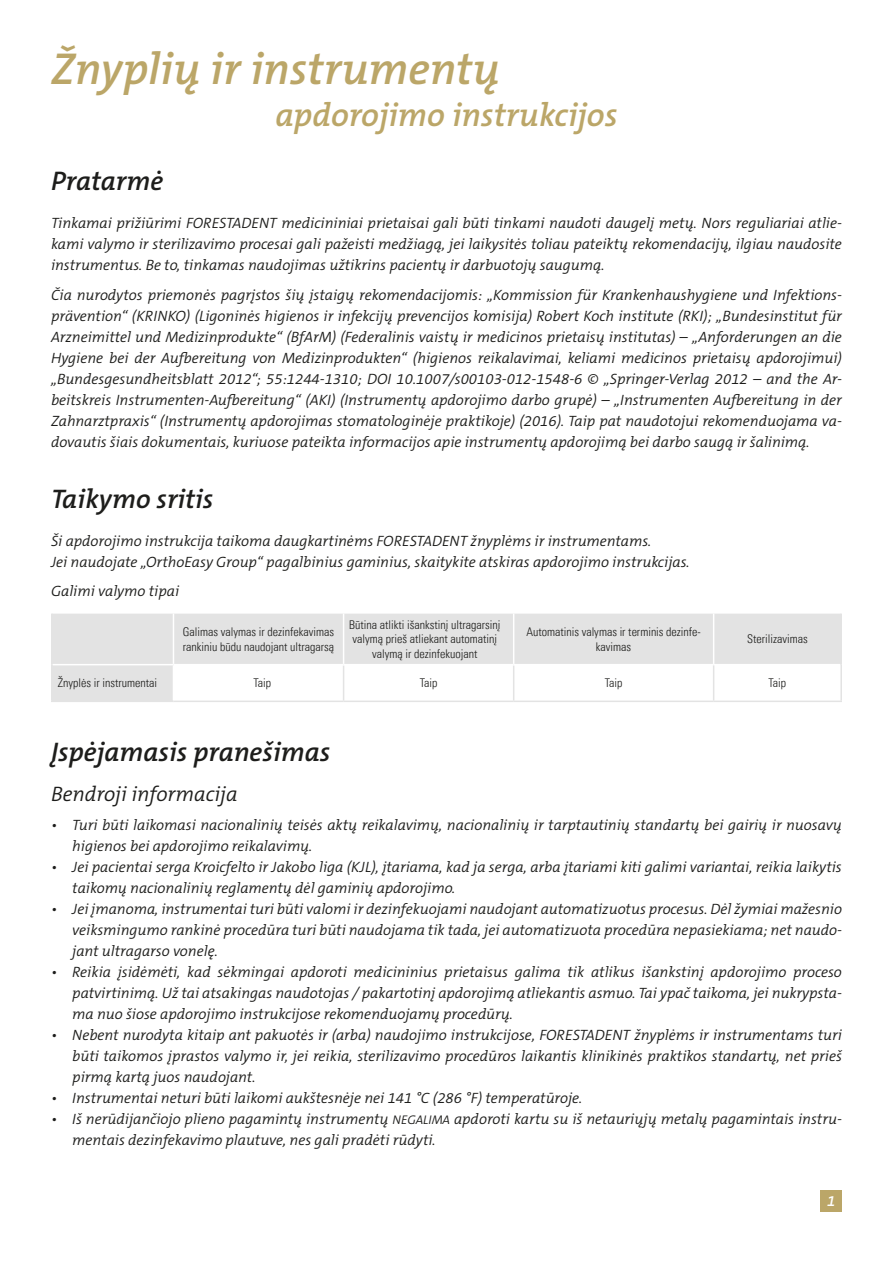
<style>
.page{position:relative;width:893px;height:1263px;background:#fff}
.page>*{position:absolute;margin:0;border:0;box-sizing:border-box;transform-origin:0 0}
.t1{font:italic 600 45px "The Mix C5";color:#bba668}
.t2{font:italic 600 33px "The Mix C5";color:#bba668}
.t3{font:italic 600 27px "The Mix C5";color:#1d1d1b}
.t4{font:italic 300 21px "The Mix C5";color:#1d1d1b}
.t5{font:italic 300 15px/21px "The Mix C5";color:#1d1d1b;text-align:justify}
.t6{font:italic 600 15px "The Mix C5";color:#fff}
.t7{font:300 condensed 12px/14.4px "Univers LT Pro";color:#1d1d1b;text-align:center}
.s1{font-size:12.6px}
</style>
<div class="page">
<div style="left:821px;top:1191px;width:21px;height:21px;background:#bba668"></div>
<svg style="left:53px;top:614px;width:787px;height:87px;fill:#e3e3e3"></svg>
<hr style="left:51px;top:614px;width:2px;height:51px;background:#e3e3e3">
<hr style="left:514px;top:701px;width:200px;height:1px;background:#e3e3e3">
<hr style="left:714px;top:664px;width:126px;height:1px;background:#fff">
<hr style="left:173px;top:614px;width:1px;height:50px;background:#fff">
<hr style="left:343px;top:614px;width:1px;height:50px;background:#fff">
<hr style="left:513px;top:614px;width:1px;height:50px;background:#fff">
<hr style="left:713px;top:614px;width:1px;height:50px;background:#fff">
<hr style="left:343px;top:665px;width:1px;height:36px;background:#e3e3e3">
<hr style="left:513px;top:665px;width:1px;height:36px;background:#e3e3e3">
<hr style="left:173px;top:701px;width:171px;height:1px;background:#e3e3e3">
<hr style="left:344px;top:701px;width:170px;height:1px;background:#e3e3e3">
<hr style="left:173px;top:664px;width:171px;height:1px;background:#fff">
<hr style="left:344px;top:664px;width:170px;height:1px;background:#fff">
<hr style="left:514px;top:664px;width:200px;height:1px;background:#fff">
<hr style="left:53px;top:664px;width:120px;height:1px;background:#fff">
<hr style="left:173px;top:665px;width:1px;height:36px;background:#fff">
<hr style="left:51px;top:665px;width:2px;height:36px;background:#e3e3e3">
<hr style="left:713px;top:665px;width:1px;height:36px;background:#e3e3e3">
<hr style="left:714px;top:701px;width:128px;height:1px;background:#e3e3e3">
<hr style="left:51px;top:701px;width:122px;height:1px;background:#e3e3e3">
<hr style="left:840px;top:614px;width:2px;height:51px;background:#e3e3e3">
<hr style="left:840px;top:665px;width:2px;height:36px;background:#e3e3e3">
<h1 class="t1" style="left:51px;top:40px;width:450px">Žnyplių ir instrumentų</h1>
<h2 class="t2" style="left:275px;top:94px;width:344px">apdorojimo instrukcijos</h2>
<h3 class="t3" style="left:51px;top:164px;width:114px">Pratarmė</h3>
<p class="t5" style="left:51px;top:213px;width:792px">Tinkamai prižiūrimi FORESTADENT medicininiai prietaisai gali būti tinkami naudoti daugelį metų. Nors reguliariai atlie&shy;kami valymo ir sterilizavimo procesai gali pažeisti medžiagą, jei laikysitės toliau pateiktų rekomendacijų, ilgiau naudosite instrumentus. Be to, tinkamas naudojimas užtikrins pacientų ir darbuotojų saugumą.</p>
<p class="t5" style="left:51px;top:284px;width:792px">Čia nurodytos priemonės pagrįstos šių įstaigų rekomendacijomis: „Kommission für Krankenhaushygiene und Infektions&shy;prävention“ (KRINKO) (Ligoninės higienos ir infekcijų prevencijos komisija) Robert Koch institute (RKI); „Bundesinstitut für Arzneimittel und Medizinprodukte“ (BfArM) (Federalinis vaistų ir medicinos prietaisų institutas) – „Anforderungen an die Hygiene bei der Aufbereitung von Medizinprodukten“ (higienos reikalavimai, keliami medicinos prietaisų apdorojimui) „Bundesgesundheitsblatt 2012“; 55:1244-1310; DOI 10.1007/s00103-012-1548-6 © „Springer-Verlag 2012 – and the Ar&shy;beitskreis Instrumenten-Aufbereitung“ (AKI) (Instrumentų apdorojimo darbo grupė) – „Instrumenten Aufbereitung in der Zahnarztpraxis“ (Instrumentų apdorojimas stomatologinėje praktikoje) (2016). Taip pat naudotojui rekomenduojama va&shy;dovautis šiais dokumentais, kuriuose pateikta informacijos apie instrumentų apdorojimą bei darbo saugą ir šalinimą.</p>
<h3 class="t3" style="left:51px;top:481px;width:164px">Taikymo sritis</h3>
<p class="t5" style="left:51px;top:530px;width:640px">Ši apdorojimo instrukcija taikoma daugkartinėms FORESTADENT žnyplėms ir instrumentams.<br>Jei naudojate „OrthoEasy Group“ pagalbinius gaminius, skaitykite atskiras apdorojimo instrukcijas.</p>
<p class="t5" style="left:51px;top:581px;width:130px">Galimi valymo tipai</p>
<p class="t7" style="left:183px;top:624px;width:153px;text-align:left">Galimas valymas ir dezinfekavimas rankiniu būdu naudojant ultragarsą</p>
<p class="t7" style="left:349px;top:617px;width:153px">Būtina atlikti išankstinį ultragarsinį valymą prieš atliekant automatinį valymą ir dezinfekuojant</p>
<p class="t7" style="left:526px;top:624px;width:176px">Automatinis valymas ir terminis dezinfe&shy;kavimas</p>
<p class="t7" style="left:747px;top:631px;width:62px">Sterilizavimas</p>
<p class="t7" style="left:58px;top:675px;width:101px">Žnyplės ir instrumentai</p>
<p class="t7" style="left:253px;top:675px;width:19px">Taip</p>
<p class="t7" style="left:420px;top:675px;width:19px">Taip</p>
<p class="t7" style="left:605px;top:675px;width:19px">Taip</p>
<p class="t7" style="left:768px;top:675px;width:19px">Taip</p>
<h3 class="t3" style="left:51px;top:735px;width:281px">Įspėjamasis pranešimas</h3>
<h3 class="t4" style="left:51px;top:780px;width:188px">Bendroji informacija</h3>
<p class="t5" style="left:72px;top:815px;width:771px;text-indent:-21px">• Turi būti laikomasi nacionalinių teisės aktų reikalavimų, nacionalinių ir tarptautinių standartų bei gairių ir nuosavų higienos bei apdorojimo reikalavimų.</p>
<p class="t5" style="left:72px;top:857px;width:771px;text-indent:-21px">• Jei pacientai serga Kroicfelto ir Jakobo liga (KJL), įtariama, kad ja serga, arba įtariami kiti galimi variantai, reikia laikytis taikomų nacionalinių reglamentų dėl gaminių apdorojimo.</p>
<p class="t5" style="left:72px;top:899px;width:771px;text-indent:-21px">• Jei įmanoma, instrumentai turi būti valomi ir dezinfekuojami naudojant automatizuotus procesus. Dėl žymiai mažesnio veiksmingumo rankinė procedūra turi būti naudojama tik tada, jei automatizuota procedūra nepasiekiama; net naudo&shy;jant ultragarso vonelę.</p>
<p class="t5" style="left:72px;top:962px;width:771px;text-indent:-21px">• Reikia įsidėmėti, kad sėkmingai apdoroti medicininius prietaisus galima tik atlikus išankstinį apdorojimo proceso patvirtinimą. Už tai atsakingas naudotojas / pakartotinį apdorojimą atliekantis asmuo. Tai ypač taikoma, jei nukrypsta&shy;ma nuo šiose apdorojimo instrukcijose rekomenduojamų procedūrų.</p>
<p class="t5" style="left:72px;top:1025px;width:771px;text-indent:-21px">• Nebent nurodyta kitaip ant pakuotės ir (arba) naudojimo instrukcijose, FORESTADENT žnyplėms ir instrumentams turi būti taikomos įprastos valymo ir, jei reikia, sterilizavimo procedūros laikantis klinikinės praktikos standartų, net prieš pirmą kartą juos naudojant.</p>
<p class="t5" style="left:51px;top:1088px;width:533px">• Instrumentai neturi būti laikomi aukštesnėje nei 141 °C (286 °F) temperatūroje.</p>
<p class="t5" style="left:72px;top:1109px;width:771px;text-indent:-21px">• Iš nerūdijančiojo plieno pagamintų instrumentų <span class="s1">NEGALIMA</span> apdoroti kartu su iš netauriųjų metalų pagamintais instru&shy;mentais dezinfekavimo plautuve, nes gali pradėti rūdyti.</p>
<p class="t6" style="left:827px;top:1191px;width:10px">1</p>
</div>
